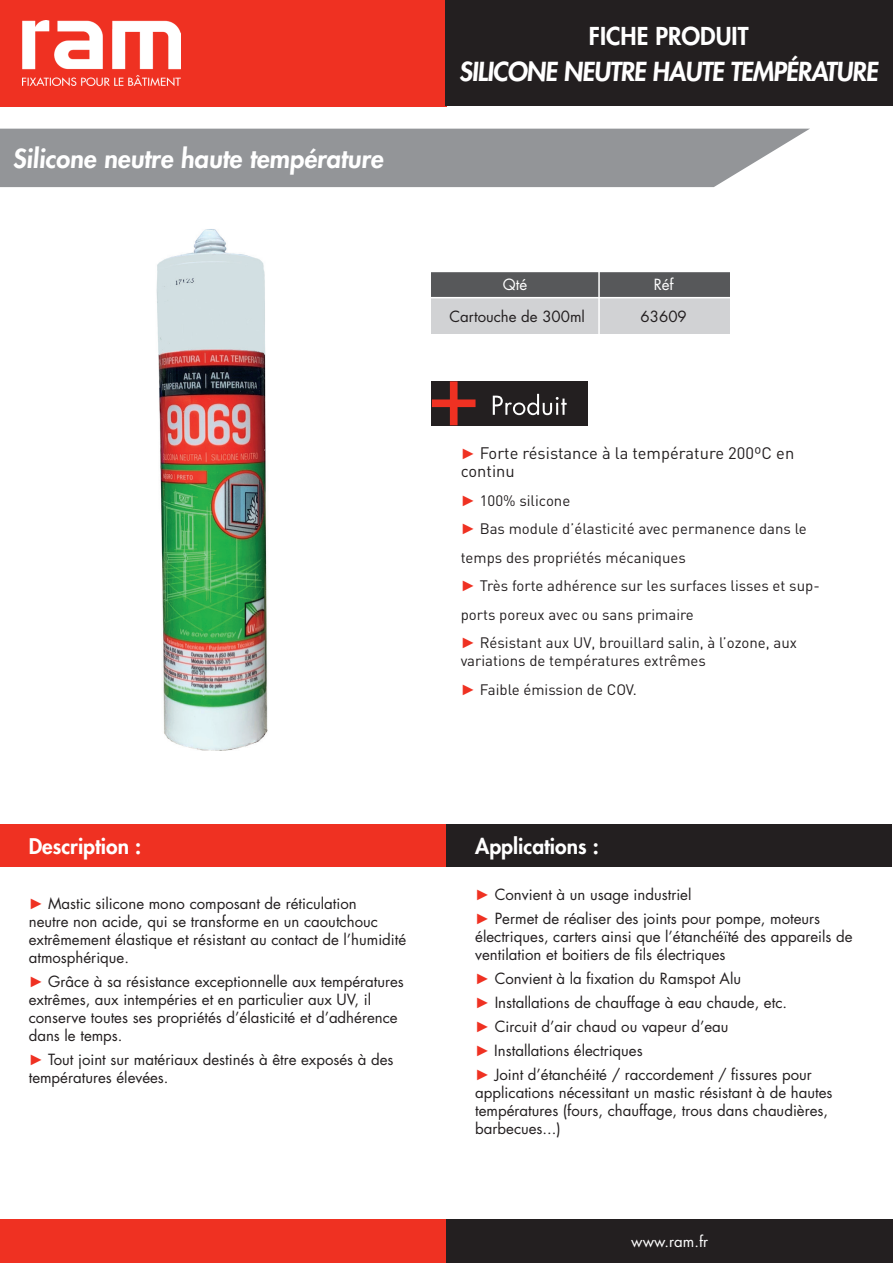
<style>
.page{position:relative;width:893px;height:1263px;background:#fff}
.page>*{position:absolute;margin:0;border:0;box-sizing:border-box;transform-origin:0 0}
.t1{font:800 25.5px "Futura Std";color:#fff}
.t2{font:800 24px "Futura Std";color:#fff}
.t3{font:800 21px "Futura Std";color:#fff}
.t4{font:16.5px/18px "DIN Pro";color:#231f20}
.t5{font:15px/18px "Futura Std";color:#231f20}
.t6{font:15px/28.5px "DIN Pro";color:#231f20}
.t7{font:15px "Futura Std";color:#fff}
.s1{font-family:"Arial";font-weight:700;font-size:15px;color:#ef3122}
.s2{font-family:"Arial";color:#ef3122}
.s3{font-family:"Arial";font-weight:700;color:#ef3122}
</style>
<div class="page">
<div style="left:0;top:0;width:446px;height:106px;background:#ef3122"></div>
<div style="left:445px;top:0;width:448px;height:106px;background:#231f20"></div>
<img style="left:22px;top:21px;width:159px;height:65px">
<div style="left:0;top:1219px;width:446px;height:44px;background:#ef3122"></div>
<div style="left:446px;top:1219px;width:447px;height:44px;background:#231f20"></div>
<div style="left:0;top:129px;width:809px;height:58px;background:#939598"></div>
<div style="left:445px;top:824px;width:447px;height:42px;background:#231f20"></div>
<div style="left:0;top:824px;width:445px;height:42px;background:#ef3122"></div>
<div style="left:431px;top:381px;width:157px;height:44px;background:#231f20"></div>
<svg style="left:493px;top:394px;width:74px;height:21px"></svg>
<svg style="left:432px;top:381px;width:43px;height:44px"></svg>
<div style="left:431px;top:298px;width:298px;height:36px;background:#d1d2d4"></div>
<div style="left:431px;top:271px;width:168px;height:27px;background:#57585a"></div>
<div style="left:599px;top:271px;width:130px;height:27px;background:#57585a"></div>
<hr style="left:427px;top:297px;width:306px;height:1px;background:#fff">
<hr style="left:431px;top:271px;width:306px;height:1px;background:#fff">
<hr style="left:598px;top:272px;width:2px;height:64px;background:#fff">
<img style="left:156px;top:229px;width:112px;height:522px">
<h1 class="t1" style="left:13px;top:143px;width:375px">Silicone neutre haute température</h1>
<h2 class="t2" style="left:589px;top:21px;width:161px">FICHE PRODUIT</h2>
<h1 class="t1" style="left:459px;top:55px;width:423px">SILICONE NEUTRE HAUTE TEMPÉRATURE</h1>
<p class="t7" style="left:654px;top:275px;width:22px">Réf</p>
<p class="t7" style="left:503px;top:275px;width:26px">Qté</p>
<p class="t5" style="left:449px;top:308px;width:137px">Cartouche de 300ml</p>
<p class="t5" style="left:641px;top:308px;width:48px">63609</p>
<p class="t4" style="left:461px;top:443px;width:335px"><span class="s1">►</span> Forte résistance à la température 200ºC en continu</p>
<p class="t6" style="left:461px;top:485px;width:361px"><span class="s2">►</span> 100% silicone<br><span class="s3">►</span> Bas module d’élasticité avec permanence dans le temps des propriétés mécaniques<br><span class="s3">►</span> Très forte adhérence sur les surfaces lisses et sup&shy;ports poreux avec ou sans primaire<br><span class="s3">►</span> Résistant aux UV, brouillard salin, à l’ozone, aux</p>
<p class="t6" style="left:461px;top:646px;width:247px">variations de températures extrêmes <span class="s3">►</span> Faible émission de COV.</p>
<h3 class="t3" style="left:29px;top:833px;width:114px">Description :</h3>
<h3 class="t3" style="left:475px;top:833px;width:125px">Applications :</h3>
<p class="t5" style="left:29px;top:894px;width:379px"><span class="s3">►</span> Mastic silicone mono composant de réticulation<br>neutre non acide, qui se transforme en un caoutchouc extrêmement élastique et résistant au contact de l’humidité atmosphérique.</p>
<p class="t5" style="left:29px;top:972px;width:377px"><span class="s3">►</span> Grâce à sa résistance exceptionnelle aux températures extrêmes, aux intempéries et en particulier aux UV, il conserve toutes ses propriétés d’élasticité et d’adhérence dans le temps.</p>
<p class="t5" style="left:29px;top:1050px;width:366px"><span class="s3">►</span> Tout joint sur matériaux destinés à être exposés à des températures élevées.</p>
<p class="t5" style="left:475px;top:883px;width:346px;line-height:24px"><span class="s3">►</span> Convient à un usage industriel<br><span class="s3">►</span> Permet de réaliser des joints pour pompe, moteurs</p>
<p class="t5" style="left:475px;top:928px;width:379px">électriques, carters ainsi que l’étanchéïté des appareils de ventilation et boitiers de fils électriques</p>
<p class="t5" style="left:475px;top:967px;width:338px;line-height:24px"><span class="s3">►</span> Convient à la fixation du Ramspot Alu<br><span class="s3">►</span> Installations de chauffage à eau chaude, etc.<br><span class="s3">►</span> Circuit d’air chaud ou vapeur d’eau<br><span class="s3">►</span> Installations électriques<br><span class="s3">►</span> Joint d’étanchéité / raccordement / fissures pour</p>
<p class="t5" style="left:475px;top:1084px;width:359px">applications nécessitant un mastic résistant à de hautes températures (fours, chauffage, trous dans chaudières, barbecues...)</p>
<p class="t7" style="left:631px;top:1232px;width:78px">www.ram.fr</p>
</div>
